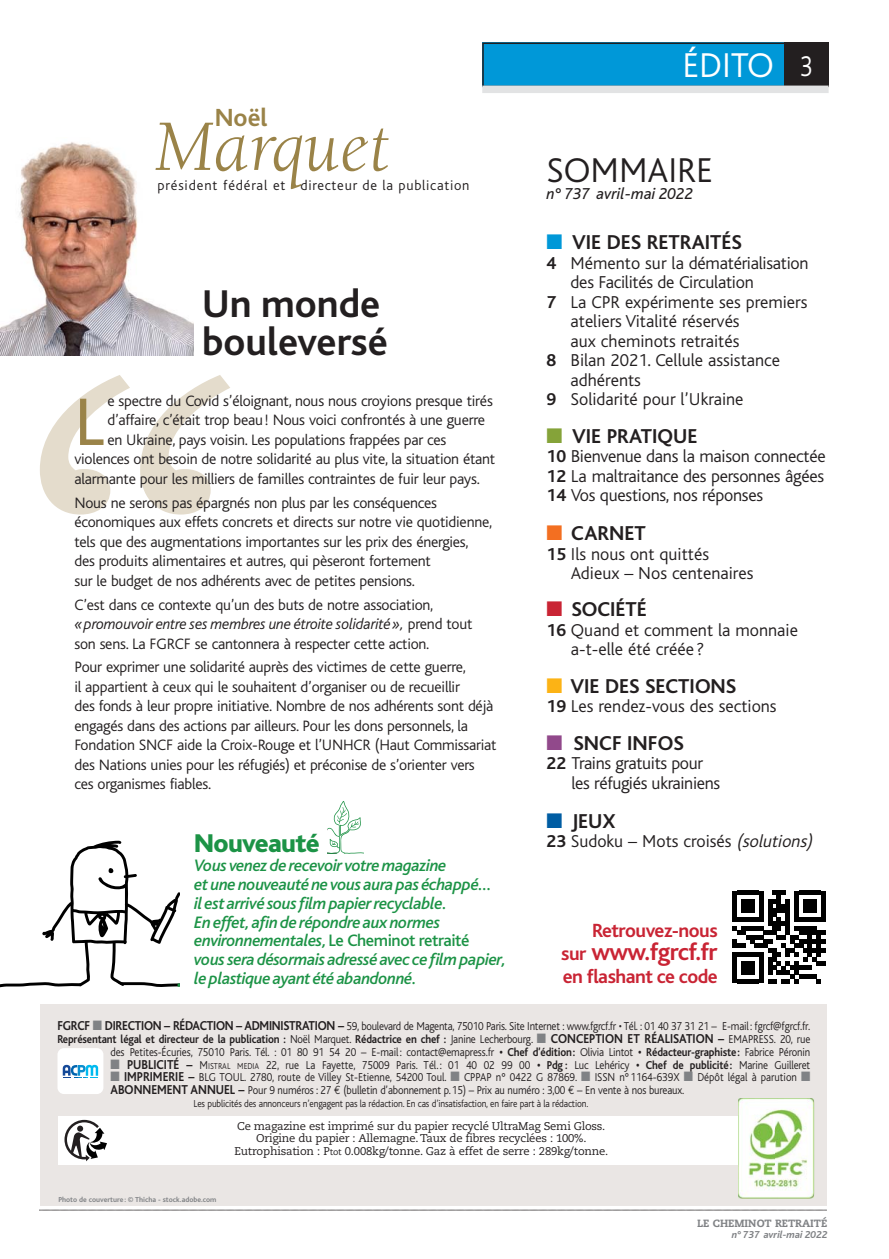
<style>
.page{position:relative;width:889px;height:1259px;background:#fff}
.page>*{position:absolute;margin:0;border:0;box-sizing:border-box;transform-origin:0 0}
.t1{font:italic 677.7px "Berkeley";color:#e4dccc}
.t2{font:italic 74.4px "Berkeley";color:#9a8348}
.t3{font:70.2px "Bliss";color:#9a8348}
.t4{font:700 40.5px/37.5px "Bliss";color:#231f20}
.t5{font:300 36px "Bliss";color:#231f20}
.t6{font:300 36px "Bliss";color:#fff}
.t7{font:800 26.85px "Bliss";letter-spacing:-.025em;color:#1c9346}
.t8{font:700 25.95px "Bliss";color:#9a8348}
.t9{font:700 25.05px "Bliss";letter-spacing:-.025em;color:#c92434}
.t10{font:700 21px "Bliss";color:#231f20}
.t11{font:700 19.95px "Bliss";letter-spacing:-.025em;color:#c92434}
.t12{font:300 18px/19.5px "Bliss";color:#231f20}
.t13{font:300 18px/19.5px "Bliss";letter-spacing:-.02em;color:#231f20}
.t14{font:italic 500 17.4px/18.8px "Bliss";letter-spacing:-.025em;color:#1c9346}
.t15{font:italic 16.5px "Bliss";color:#231f20}
.t16{font:300 15.75px/19.5px "Bliss";letter-spacing:-.015em;color:#231f20}
.t17{font:300 14.4px "Bliss";letter-spacing:.05em;color:#231f20}
.t18{font:300 12px/12.8px "Bliss";letter-spacing:-.015em;color:#231f20;text-align:right;scale:.9 1}
.t19{font:11.25px/12.8px "Caecilia";letter-spacing:-.02em;color:#231f20;text-align:center}
.t20{font:300 10.5px "Bliss";letter-spacing:-.015em;color:#231f20;scale:.9 1}
.t21{font:800 10.5px "Caecilia";color:#808285}
.t22{font:italic 700 10.5px "Bliss";color:#808285}
.t23{font:700 7.5px "Bliss";color:#808285}
.s1{font-style:italic}
.s2{font-size:30px}
.s3{color:#0098d8}
.s4{font-weight:700}
.s5{color:#85a339}
.s6{color:#f36f21}
.s7{color:#c92434}
.s8{color:#fcb315}
.s9{color:#91498b}
.s10{color:#005da3}
.s11{font-style:normal}
.s12{font-size:19.95px}
.s13{font-weight:700;font-size:13.5px}
.s14{color:#808285}
.s15{font-size:9px}
.s16{font-family:"Euro Mono";font-weight:400}
</style>
<div class="page">
<svg style="left:39px;top:1209px;width:788px;height:1px"></svg>
<div style="left:482px;top:43px;width:346px;height:44px;background:#0098d8"></div>
<div style="left:482px;top:43px;width:346px;height:44px;border:2px solid #231f20"></div>
<div style="left:784px;top:43px;width:44px;height:44px;background:#231f20"></div>
<div style="left:482px;top:86px;width:346px;height:7px;background:#e2e3e4"></div>
<img style="left:0;top:142px;width:194px;height:213px">
<svg style="left:732px;top:890px;width:93px;height:93px"></svg>
<div style="left:40px;top:1004px;width:787px;height:201px;background:#eae6e4"></div>
<div style="left:58px;top:1115px;width:716px;height:49px;background:#fff"></div>
<svg style="left:64px;top:1119px;width:43px;height:42px"></svg>
<img style="left:738px;top:1098px;width:76px;height:100px">
<img style="left:738px;top:1115px;width:36px;height:49px">
<div style="left:57px;top:1048px;width:46px;height:46px;background:#fff;border-radius:6px"></div>
<svg style="left:63px;top:1065px;width:35px;height:11px"></svg>
<svg style="left:0;top:840px;width:179px;height:148px"></svg>
<svg style="left:327px;top:801px;width:37px;height:53px"></svg>
<h3 class="t8" style="left:215px;top:107px;width:54px">Noël</h3>
<h2 class="t2" style="left:154px;top:117px;width:237px">Marquet</h2>
<p class="t17" style="left:157px;top:178px;width:313px">président fédéral et directeur de la publication</p>
<h3 class="t4" style="left:202px;top:289px;width:187px">Un monde bouleversé</h3>
<h1 class="t1" style="left:-8px;top:342px;width:240px">“</h1>
<h3 class="t3" style="left:74px;top:385px;width:31px">L</h3>
<p class="t16" style="left:107px;top:391px;width:387px">e spectre du Covid s’éloignant, nous nous croyions presque tirés</p>
<p class="t16" style="left:107px;top:411px;width:379px">d’affaire, c’était trop beau! Nous voici confrontés à une guerre</p>
<p class="t16" style="left:107px;top:430px;width:340px">en Ukraine, pays voisin. Les populations frappées par ces</p>
<p class="t16" style="left:74px;top:450px;width:422px">violences ont besoin de notre solidarité au plus vite, la situation étant</p>
<p class="t16" style="left:74px;top:469px;width:407px">alarmante pour les milliers de familles contraintes de fuir leur pays.</p>
<p class="t16" style="left:74px;top:493px;width:419px">Nous ne serons pas épargnés non plus par les conséquences économiques aux effets concrets et directs sur notre vie quotidienne, tels que des augmentations importantes sur les prix des énergies, des produits alimentaires et autres, qui pèseront fortement<br>sur le budget de nos adhérents avec de petites pensions.</p>
<p class="t16" style="left:74px;top:595px;width:399px">C’est dans ce contexte qu’un des buts de notre association,<br><span class="s1">« promouvoir entre ses membres une étroite solidarité»,</span> prend tout son sens. La FGRCF se cantonnera à respecter cette action.</p>
<p class="t16" style="left:74px;top:658px;width:423px">Pour exprimer une solidarité auprès des victimes de cette guerre,<br>il appartient à ceux qui le souhaitent d’organiser ou de recueillir<br>des fonds à leur propre initiative. Nombre de nos adhérents sont déjà engagés dans des actions par ailleurs. Pour les dons personnels, la Fondation SNCF aide la Croix-Rouge et l’UNHCR (Haut Commissariat des Nations unies pour les réfugiés) et préconise de s’orienter vers ces organismes fiables.</p>
<h3 class="t7" style="left:194px;top:829px;width:127px">Nouveauté</h3>
<h3 class="t6" style="left:682px;top:48px;width:131px">ÉDITO <span class="s2">3</span></h3>
<h3 class="t5" style="left:546px;top:152px;width:168px">SOMMAIRE</h3>
<p class="t15" style="left:546px;top:185px;width:148px">n° 737 avril-mai 2022</p>
<h3 class="t10" style="left:546px;top:234px;width:197px"><span class="s3">■</span> VIE DES RETRAITÉS</h3>
<p class="t12" style="left:546px;top:254px;width:263px"><span class="s4">4</span> Mémento sur la dématérialisation</p>
<p class="t12" style="left:570px;top:273px;width:185px">des Facilités de Circulation</p>
<p class="t12" style="left:546px;top:293px;width:262px"><span class="s4">7</span> La CPR expérimente ses premiers</p>
<p class="t12" style="left:570px;top:312px;width:171px">ateliers Vitalité réservés</p>
<p class="t12" style="left:570px;top:332px;width:170px">aux cheminots retraités</p>
<p class="t12" style="left:546px;top:351px;width:235px"><span class="s4">8</span> Bilan 2021. Cellule assistance</p>
<p class="t12" style="left:570px;top:371px;width:72px">adhérents</p>
<p class="t12" style="left:546px;top:390px;width:198px"><span class="s4">9</span> Solidarité pour l’Ukraine</p>
<h3 class="t10" style="left:546px;top:428px;width:152px"><span class="s5">■</span> VIE PRATIQUE</h3>
<p class="t12" style="left:546px;top:447px;width:280px;text-align:justify"><span class="s4">10</span> Bienvenue dans la maison connectée <span class="s4">12</span> La maltraitance des personnes âgées <span class="s4">14</span> Vos questions, nos réponses</p>
<h3 class="t10" style="left:546px;top:525px;width:101px"><span class="s6">■</span> CARNET</h3>
<p class="t12" style="left:571px;top:545px;width:184px;text-indent:-24px"><span class="s4">15</span> Ils nous ont quittés<br>Adieux – Nos centenaires</p>
<h3 class="t10" style="left:546px;top:601px;width:102px"><span class="s7">■</span> SOCIÉTÉ</h3>
<p class="t12" style="left:571px;top:620px;width:228px;text-indent:-24px"><span class="s4">16</span> Quand et comment la monnaie a-t-elle été créée ?</p>
<h3 class="t10" style="left:546px;top:677px;width:191px"><span class="s8">■</span> VIE DES SECTIONS</h3>
<p class="t12" style="left:546px;top:697px;width:231px"><span class="s4">19</span> Les rendez-vous des sections</p>
<h3 class="t10" style="left:546px;top:734px;width:139px"><span class="s9">■</span> SNCF INFOS</h3>
<p class="t13" style="left:571px;top:754px;width:150px;text-indent:-25px"><span class="s4">22</span> Trains gratuits pour les réfugiés ukrainiens</p>
<h3 class="t10" style="left:546px;top:812px;width:71px"><span class="s10">■</span> JEUX</h3>
<p class="t12" style="left:546px;top:832px;width:271px"><span class="s4">23</span> Sudoku – Mots croisés <span class="s1">(solutions)</span></p>
<p class="t14" style="left:194px;top:858px;width:314px">Vous venez de recevoir votre magazine<br>et une nouveauté ne vous aura pas échappé…<br>il est arrivé sous film papier recyclable.<br>En effet, afin de répondre aux normes environnementales, <span class="s11">Le Cheminot retraité<br></span>vous sera désormais adressé avec ce film papier, le plastique ayant été abandonné.</p>
<p class="t11" style="left:592px;top:922px;width:127px">Retrouvez-nous</p>
<h3 class="t9" style="left:561px;top:942px;width:158px"><span class="s12">sur</span> www.fgrcf.fr</h3>
<p class="t11" style="left:563px;top:969px;width:156px">en flashant ce code</p>
<p class="t18" style="left:57px;top:1020px;width:838px"><span class="s13">FGRCF</span> <span class="s14">■</span> <span class="s13">DIRECTION – RÉDACTION – ADMINISTRATION –</span> 59, boulevard de Magenta, 75010 Paris. Site Internet : www.fgrcf.fr • Tél. : 01 40 37 31 21 – E-mail: fgrcf@fgrcf.fr.<br><span class="s4">Représentant légal et directeur de la publication :</span> Noël Marquet. <span class="s4">Rédactrice en chef :</span> Janine Lecherbourg. <span class="s14">■</span> <span class="s13">CONCEPTION ET RÉALISATION –</span> EMAPRESS. 20, rue des Petites-Écuries, 75010 Paris. Tél. : 01 80 91 54 20 – E-mail: contact@emapress.fr <span class="s4">• Chef d’édition:</span> Olivia Lintot <span class="s4">• Rédacteur-graphiste:</span> Fabrice Péronin</p>
<p class="t18" style="left:110px;top:1058px;width:779px"><span class="s14">■</span> <span class="s13">PUBLICITÉ –</span> M<span class="s15">ISTRAL MEDIA</span> 22, rue La Fayette, 75009 Paris. Tél.: 01 40 02 99 00 <span class="s4">• Pdg :</span> Luc Lehéricy <span class="s4">• Chef de publicité:</span> Marine Guilleret</p>
<p class="t18" style="left:110px;top:1071px;width:779px;text-align:left"><span class="s14">■</span> <span class="s13">IMPRIMERIE –</span> BLG TOUL. 2780, route de Villey St-Etienne, 54200 Toul. <span class="s14">■</span> CPPAP n° 0422 G 87869. <span class="s14">■</span> ISSN n° 1164-639X <span class="s14">■</span> Dépôt légal à parution <span class="s14">■<br></span><span class="s13">ABONNEMENT ANNUEL –</span> Pour 9 numéros : 27 <span class="s16">€</span> (bulletin d’abonnement p.15) – Prix au numéro : 3,00 <span class="s16">€</span> – En vente à nos bureaux.</p>
<p class="t20" style="left:194px;top:1098px;width:440px">Les publicités des annonceurs n’engagent pas la rédaction. En cas d’insatisfaction, en faire part à la rédaction.</p>
<p class="t19" style="left:234px;top:1120px;width:375px">Ce magazine est imprimé sur du papier recyclé UltraMag Semi Gloss.<br>Origine du papier : Allemagne. Taux de fibres recyclées : 100%.<br>Eutrophisation : P<span class="s15">tot</span> 0.008kg/tonne. Gaz à effet de serre : 289kg/tonne.</p>
<p class="t23" style="left:58px;top:1196px;width:160px">Photo de couverture : © Thicha - stock.adobe.com</p>
<p class="t21" style="left:697px;top:1218px;width:132px">LE CHEMINOT RETRAITÉ</p>
<p class="t22" style="left:731px;top:1229px;width:97px">n° 737 avril-mai 2022</p>
</div>
